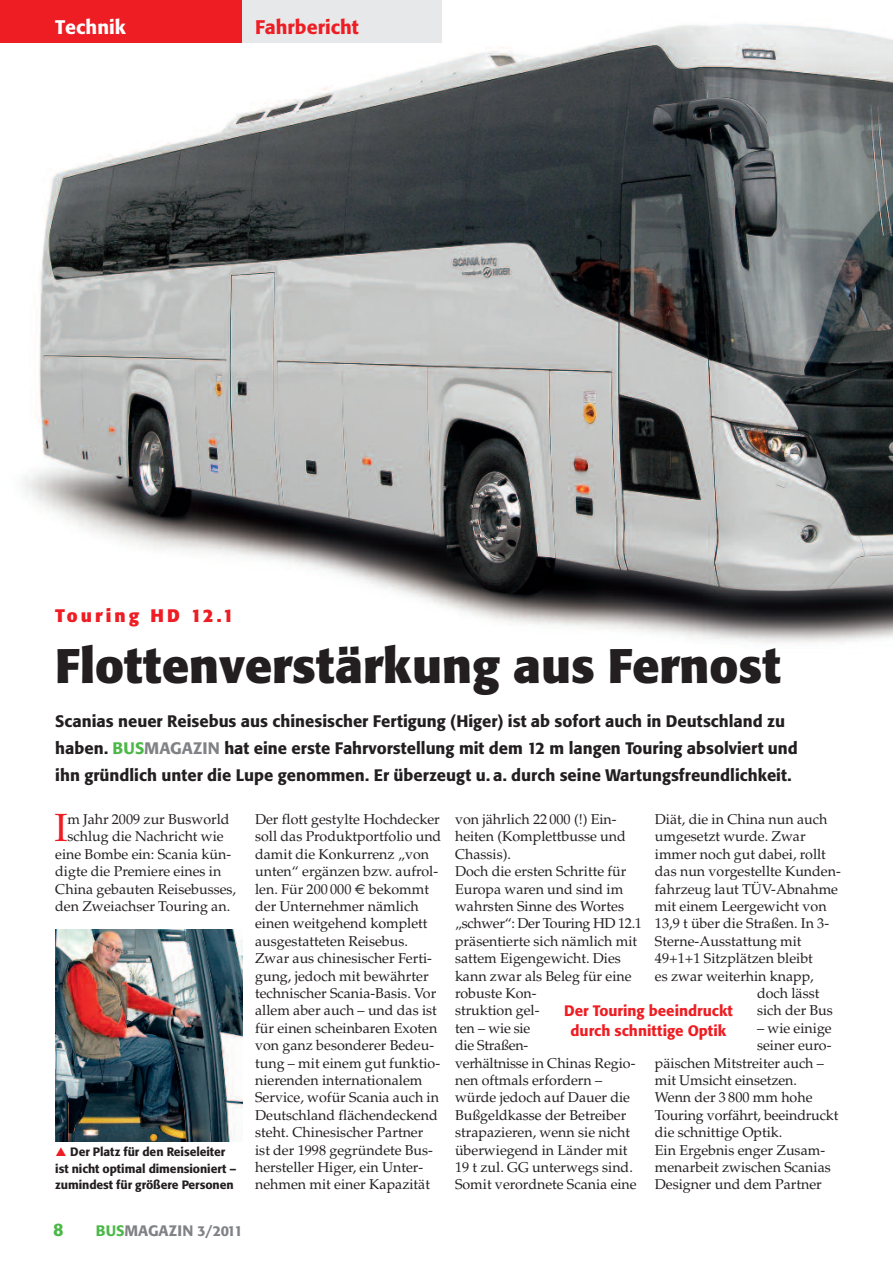
<style>
.page{position:relative;width:893px;height:1263px;background:#fff}
.page>*{position:absolute;margin:0;border:0;box-sizing:border-box;transform-origin:0 0}
.t1{font:700 48px "Formata BQ";color:#231f20}
.t2{font:39.3px "Palatino";color:#ee1d23}
.t3{font:500 19.5px "Formata BQ";color:#ee1d23}
.t4{font:500 19.5px "Formata BQ";color:#fff}
.t5{font:700 18px "Formata BQ";letter-spacing:.175em;color:#ee1d23}
.t6{font:500 18px "Formata BQ";color:#4cb848}
.t7{font:500 16.5px/27px "Formata BQ";color:#231f20}
.t8{font:500 15px/19.5px "Formata BQ";color:#ee1d23;text-align:center}
.t9{font:500 15px "Formata BQ";color:#808285}
.t10{font:14.25px/17.4px "Palatino";color:#231f20}
.t11{font:500 12px/16.5px "Formata BQ";letter-spacing:-.005em;color:#231f20;text-align:center}
.s1{color:#4cb848}
.s2{color:#808285}
.s3{font-family:"Euro Sans"}
.s4{font-size:14.25px}
</style>
<div class="page">
<img style="left:23px;top:24px;width:870px;height:619px">
<div style="left:0;top:0;width:242px;height:43px;background:#ee1d23"></div>
<div style="left:242px;top:0;width:200px;height:43px;background:#e7e8e9"></div>
<img style="left:55px;top:929px;width:187px;height:212px">
<h3 class="t4" style="left:55px;top:16px;width:72px">Technik</h3>
<h3 class="t3" style="left:255px;top:16px;width:105px">Fahrbericht</h3>
<p class="t5" style="left:55px;top:605px;width:180px">Touring HD 12.1</p>
<h1 class="t1" style="left:55px;top:638px;width:727px">Flottenverstärkung aus Fernost</h1>
<p class="t7" style="left:55px;top:708px;width:744px">Scanias neuer Reisebus aus chinesischer Fertigung (Higer) ist ab sofort auch in Deutschland zu haben. <span class="s1">BUS</span><span class="s2">MAGAZIN</span> hat eine erste Fahrvorstellung mit dem 12 m langen Touring absolviert und ihn gründlich unter die Lupe genommen. Er überzeugt u. a. durch seine Wartungsfreundlichkeit.</p>
<h2 class="t2" style="left:55px;top:813px;width:15px">I</h2>
<p class="t10" style="left:67px;top:812px;width:164px">m Jahr 2009 zur Busworld</p>
<p class="t10" style="left:255px;top:812px;width:188px">Der flott gestylte Hochdecker soll das Produktportfolio und damit die Konkurrenz „von unten“ ergänzen bzw. aufrol&shy;len. Für 200 000 <span class="s3">€</span> bekommt der Unternehmer nämlich einen weitgehend komplett ausgestatteten Reisebus.<br>Zwar aus chinesischer Ferti&shy;gung, jedoch mit bewährter technischer Scania-Basis. Vor allem aber auch – und das ist für einen scheinbaren Exoten von ganz besonderer Bedeu&shy;tung – mit einem gut funktio&shy;nierenden internationalem<br>Service, wofür Scania auch in<br>Deutschland flächendeckend steht. Chinesischer Partner ist der 1998 gegründete Bus&shy;hersteller Higer, ein Unter&shy;nehmen mit einer Kapazität</p>
<p class="t10" style="left:455px;top:812px;width:189px">von jährlich 22 000 (!) Ein&shy;heiten (Komplettbusse und<br>Chassis).<br>Doch die ersten Schritte für<br>Europa waren und sind im wahrsten Sinne des Wortes „schwer“: Der Touring HD 12.1 präsentierte sich nämlich mit sattem Eigengewicht. Dies kann zwar als Beleg für eine robuste Kon-<br>struktion gel-<br>ten – wie sie<br>die Straßen-<br>verhältnisse in Chinas Regio&shy;nen oftmals erfordern – würde jedoch auf Dauer die<br>Bußgeldkasse der Betreiber strapazieren, wenn sie nicht überwiegend in Länder mit<br>19 t zul. GG unterwegs sind.<br>Somit verordnete Scania eine</p>
<p class="t10" style="left:655px;top:812px;width:174px">Diät, die in China nun auch</p>
<p class="t10" style="left:67px;top:829px;width:158px">schlug die Nachricht wie</p>
<p class="t10" style="left:55px;top:847px;width:177px">eine Bombe ein: Scania kün-</p>
<p class="t10" style="left:55px;top:864px;width:168px">digte die Premiere eines in</p>
<p class="t10" style="left:55px;top:882px;width:182px">China gebauten Reisebusses,</p>
<p class="t10" style="left:55px;top:899px;width:176px">den Zweiachser Touring an.</p>
<p class="t10" style="left:655px;top:829px;width:152px">umgesetzt wurde. Zwar</p>
<p class="t10" style="left:655px;top:847px;width:173px">immer noch gut dabei, rollt</p>
<p class="t10" style="left:655px;top:864px;width:187px">das nun vorgestellte Kunden-</p>
<p class="t10" style="left:655px;top:882px;width:185px">fahrzeug laut TÜV-Abnahme</p>
<p class="t10" style="left:655px;top:899px;width:173px">mit einem Leergewicht von</p>
<p class="t10" style="left:655px;top:916px;width:176px">13,9 t über die Straßen. In 3-</p>
<p class="t10" style="left:655px;top:934px;width:148px">Sterne-Ausstattung mit</p>
<p class="t10" style="left:655px;top:951px;width:159px">49+1+1 Sitzplätzen bleibt</p>
<p class="t10" style="left:655px;top:969px;width:160px">es zwar weiterhin knapp,</p>
<p class="t10" style="left:757px;top:986px;width:64px">doch lässt</p>
<p class="t10" style="left:757px;top:1003px;width:77px">sich der Bus</p>
<p class="t10" style="left:757px;top:1021px;width:76px">– wie einige</p>
<p class="t10" style="left:757px;top:1038px;width:76px">seiner euro-</p>
<p class="t10" style="left:655px;top:1056px;width:170px">päischen Mitstreiter auch –</p>
<p class="t10" style="left:655px;top:1073px;width:144px">mit Umsicht einsetzen.</p>
<p class="t10" style="left:655px;top:1090px;width:159px">Wenn der 3 800 mm hohe</p>
<p class="t10" style="left:655px;top:1108px;width:185px">Touring vorfährt, beeindruckt</p>
<p class="t10" style="left:655px;top:1125px;width:129px">die schnittige Optik.</p>
<p class="t10" style="left:655px;top:1143px;width:172px">Ein Ergebnis enger Zusam-</p>
<p class="t10" style="left:655px;top:1160px;width:177px">menarbeit zwischen Scanias</p>
<p class="t10" style="left:655px;top:1177px;width:168px">Designer und dem Partner</p>
<p class="t8" style="left:564px;top:1001px;width:170px">Der Touring beeindruckt durch schnittige Optik</p>
<p class="t11" style="left:55px;top:1144px;width:183px">Der Platz für den Reiseleiter<br>ist nicht optimal dimensioniert – zumindest für größere Personen</p>
<p class="t6" style="left:53px;top:1219px;width:12px">8</p>
<p class="t9" style="left:96px;top:1222px;width:148px"><span class="s1">BUS</span>MAGAZIN <span class="s4">3/2011</span></p>
</div>
